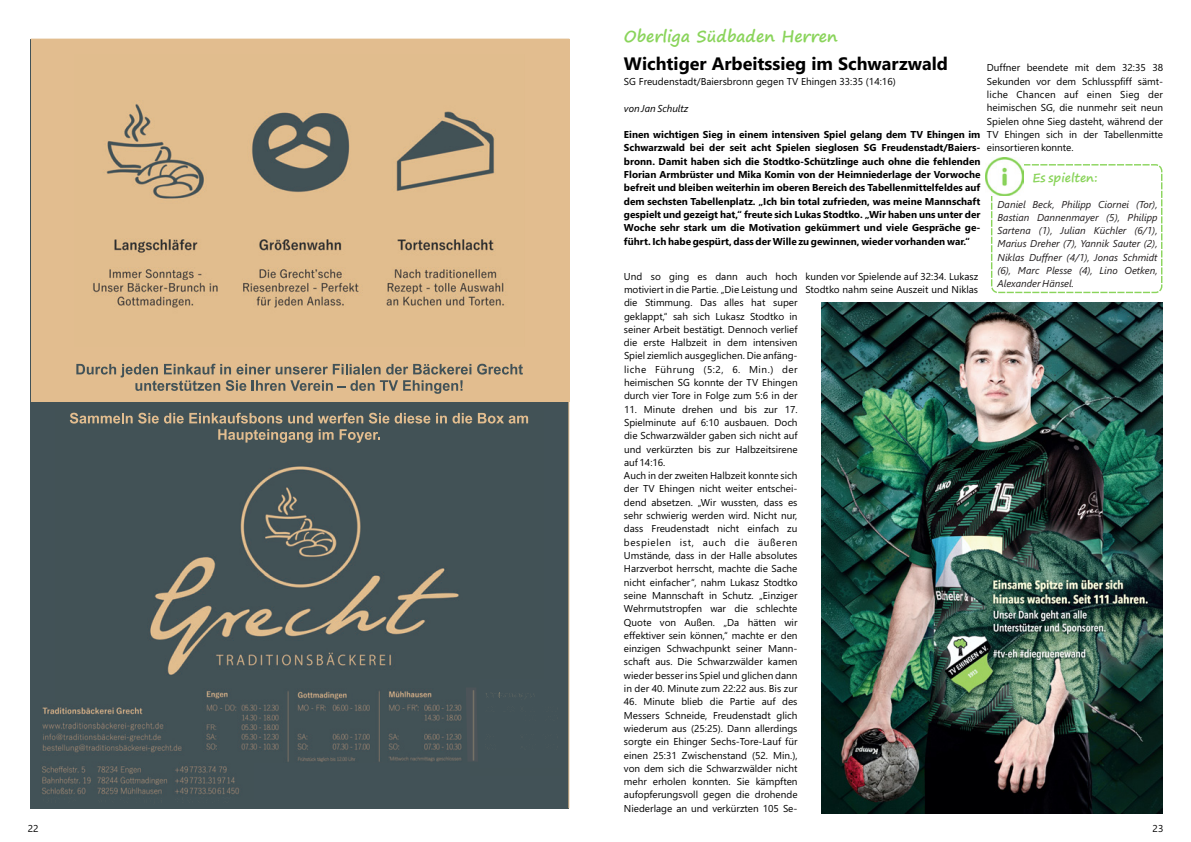
<style>
.page{position:relative;width:1191px;height:842px;background:#fff}
.page>*{position:absolute;margin:0;border:0;box-sizing:border-box;transform-origin:0 0}
.t1{font:700 18px "Segoe UI";color:#000}
.t2{font:700 16px "Segoe Print";color:#8ad45b}
.t3{font:700 12px "Segoe Print";color:#8ad45b}
.t4{font:10px/13.3px "Segoe UI";color:#000;text-align:justify}
.t5{font:700 10px/13.3px "Segoe UI";color:#000;text-align:justify}
.t6{font:italic 10px/13.3px "Segoe UI";color:#231f20;text-align:justify}
.t7{font:italic 10px "Segoe UI";color:#000}
</style>
<div class="page">
<svg style="left:30px;top:39px;width:539px;height:770px"></svg>
<svg style="left:477px;top:364px;width:46px;height:11px"></svg>
<img style="left:191px;top:688px;width:279px;height:75px">
<img style="left:470px;top:689px;width:93px;height:87px">
<svg style="left:76px;top:364px;width:395px;height:30px"></svg>
<div style="left:479px;top:680px;width:83px;height:88px;background:#425257"></div>
<svg style="left:436px;top:413px;width:36px;height:11px"></svg>
<svg style="left:478px;top:413px;width:50px;height:11px"></svg>
<svg style="left:70px;top:413px;width:360px;height:30px"></svg>
<img style="left:466px;top:687px;width:12px;height:75px">
<svg style="left:486px;top:692px;width:48px;height:6px"></svg>
<svg style="left:42px;top:796px;width:34px;height:7px"></svg>
<svg style="left:97px;top:796px;width:66px;height:9px"></svg>
<svg style="left:175px;top:796px;width:59px;height:7px"></svg>
<div style="left:991px;top:164px;width:171px;height:129px;border:1px dashed #8ad45b;border-radius:6px"></div>
<img style="left:985px;top:158px;width:38px;height:38px">
<img style="left:821px;top:302px;width:341px;height:512px">
<h2 class="t2" style="left:624px;top:22px;width:215px">Oberliga Südbaden Herren</h2>
<h1 class="t1" style="left:624px;top:46px;width:326px">Wichtiger Arbeitssieg im Schwarzwald</h1>
<p class="t4" style="left:624px;top:74px;width:273px">SG Freudenstadt/Baiersbronn gegen TV Ehingen 33:35 (14:16)</p>
<p class="t4" style="left:987px;top:60px;width:178px">Duffner beendete mit dem 32:35 38<br>Sekunden vor dem Schlusspfiff sämt&shy;liche Chancen auf einen Sieg der heimischen SG, die nunmehr seit neun Spielen ohne Sieg dasteht, während der TV Ehingen sich in der Tabellenmitte einsortieren konnte.</p>
<p class="t7" style="left:624px;top:99px;width:66px">von Jan Schultz</p>
<p class="t5" style="left:624px;top:127px;width:358px">Einen wichtigen Sieg in einem intensiven Spiel gelang dem TV Ehingen im Schwarzwald bei der seit acht Spielen sieglosen SG Freudenstadt/Baiers&shy;bronn. Damit haben sich die Stodtko-Schützlinge auch ohne die fehlenden Florian Armbrüster und Mika Komin von der Heimniederlage der Vorwoche befreit und bleiben weiterhin im oberen Bereich des Tabellenmittelfeldes auf dem sechsten Tabellenplatz. „Ich bin total zufrieden, was meine Mannschaft gespielt und gezeigt hat,“ freute sich Lukas Stodtko. „Wir haben uns unter der Woche sehr stark um die Motivation gekümmert und viele Gespräche ge&shy;führt. Ich habe gespürt, dass der Wille zu gewinnen, wieder vorhanden war.“</p>
<p class="t3" style="left:1032px;top:167px;width:67px">Es spielten:</p>
<p class="t6" style="left:997px;top:196px;width:161px">Daniel Beck, Philipp Ciornei (Tor), Bastian Dannenmayer (5), Philipp Sartena (1), Julian Küchler (6/1), Marius Dreher (7), Yannik Sauter (2), Niklas Duffner (4/1), Jonas Schmidt (6), Marc Plesse (4), Lino Oetken, Alexander Hänsel.</p>
<p class="t4" style="left:624px;top:269px;width:175px">Und so ging es dann auch hoch motiviert in die Partie. „Die Leistung und die Stimmung. Das alles hat super geklappt,“ sah sich Lukasz Stodtko in seiner Arbeit bestätigt. Dennoch verlief die erste Halbzeit in dem intensiven Spiel ziemlich ausgeglichen. Die anfäng&shy;liche Führung (5:2, 6. Min.) der heimischen SG konnte der TV Ehingen durch vier Tore in Folge zum 5:6 in der</p>
<p class="t4" style="left:624px;top:402px;width:175px">11. Minute drehen und bis zur 17.<br>Spielminute auf 6:10 ausbauen. Doch die Schwarzwälder gaben sich nicht auf und verkürzten bis zur Halbzeitsirene auf 14:16.</p>
<p class="t4" style="left:805px;top:269px;width:174px">kunden vor Spielende auf 32:34. Lukasz<br>Stodtko nahm seine Auszeit und Niklas</p>
<p class="t4" style="left:624px;top:468px;width:175px">Auch in der zweiten Halbzeit konnte sich der TV Ehingen nicht weiter entschei&shy;dend absetzen. „Wir wussten, dass es sehr schwierig werden wird. Nicht nur, dass Freudenstadt nicht einfach zu bespielen ist, auch die äußeren Umstände, dass in der Halle absolutes Harzverbot herrscht, machte die Sache nicht einfacher“, nahm Lukasz Stodtko seine Mannschaft in Schutz. „Einziger Wehrmutstropfen war die schlechte Quote von Außen. „Da hätten wir effektiver sein können,“ machte er den einzigen Schwachpunkt seiner Mann&shy;schaft aus. Die Schwarzwälder kamen wieder besser ins Spiel und glichen dann in der 40. Minute zum 22:22 aus. Bis zur</p>
<p class="t4" style="left:624px;top:694px;width:175px">46. Minute blieb die Partie auf des Messers Schneide, Freudenstadt glich wiederum aus (25:25). Dann allerdings sorgte ein Ehinger Sechs-Tore-Lauf für einen 25:31 Zwischenstand (52. Min.), von dem sich die Schwarzwälder nicht mehr erholen konnten. Sie kämpften aufopferungsvoll gegen die drohende Niederlage an und verkürzten 105 Se-</p>
<p class="t4" style="left:28px;top:821px;width:12px">22</p>
<p class="t4" style="left:1152px;top:821px;width:12px">23</p>
</div>
